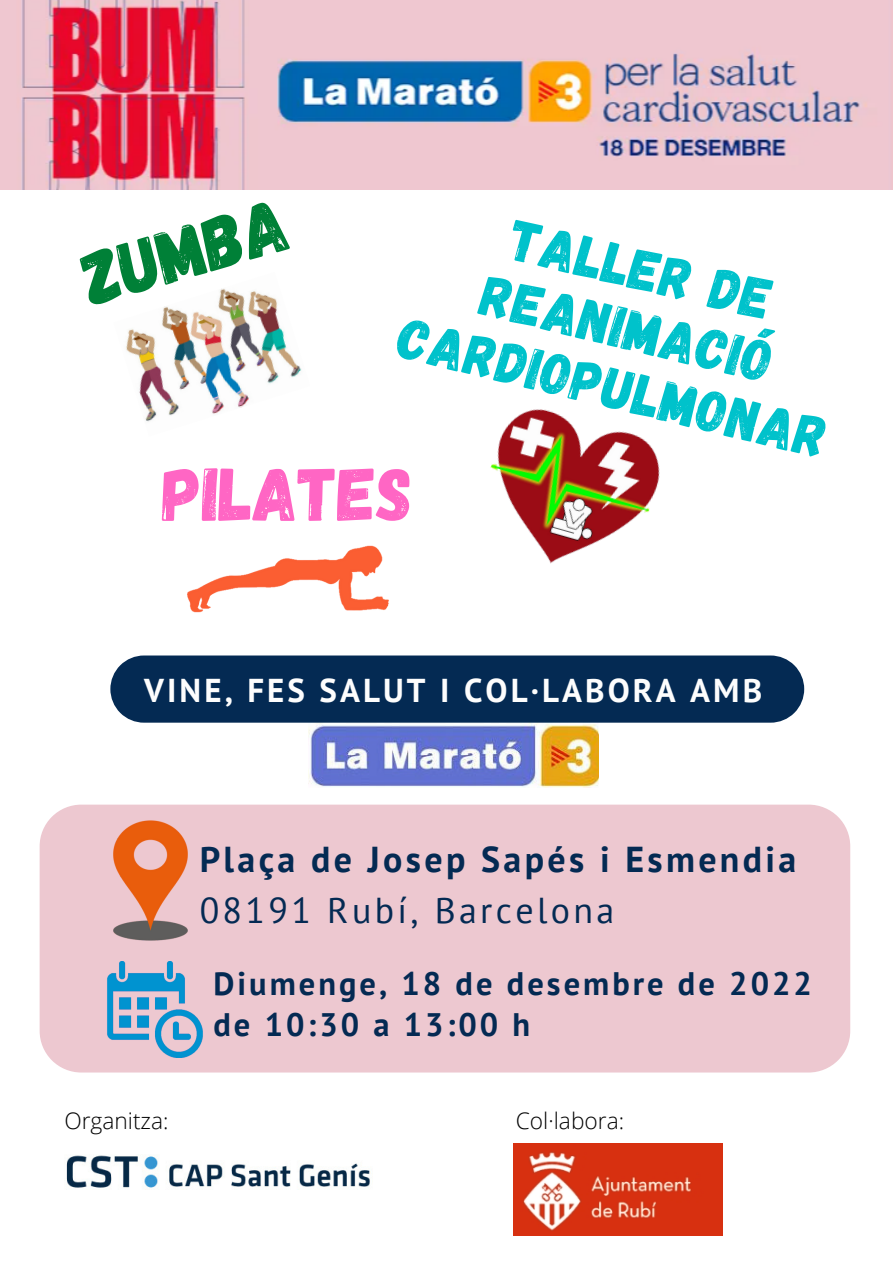
<style>
.page{position:relative;width:893px;height:1263px;background:#fff}
.page>*{position:absolute;margin:0;border:0;box-sizing:border-box;transform-origin:0 0}
.t1{font:75.15px "Gagalin";color:#ff66c4}
.t2{font:75.15px "Gagalin";color:#008037}
.t3{font:58.12px/121.5px "Gagalin";color:#00c2cb;text-align:center}
.t4{font:700 35.92px "PT Sans";letter-spacing:.095em;color:#042a53}
.t5{font:35.92px "PT Sans";letter-spacing:.095em;color:#042a53}
.t6{font:700 33px "PT Sans";letter-spacing:.095em;color:#fdfdfd}
.t7{font:700 32.47px/41px "PT Sans";letter-spacing:.095em;color:#042a53}
.t8{font:300 22.73px "Open Sans";color:#000}
</style>
<div class="page">
<img style="left:187px;top:545px;width:202px;height:68px">
<img style="left:126px;top:288px;width:176px;height:134px">
<img style="left:490px;top:409px;width:170px;height:155px">
<div style="left:40px;top:805px;width:810px;height:267px;background:#edc8d0"></div>
<img style="left:86px;top:815px;width:130px;height:130px">
<img style="left:69px;top:962px;width:172px;height:95px">
<img style="left:309px;top:723px;width:290px;height:64px">
<div style="left:110px;top:655px;width:694px;height:68px;background:#042a53"></div>
<img style="left:66px;top:1155px;width:305px;height:33px">
<img style="left:513px;top:1144px;width:209px;height:91px">
<img style="left:0;top:0;width:892px;height:189px">
<h1 class="t2" style="left:71px;top:233px;width:212px;rotate:-16deg">ZUMBA</h1>
<h2 class="t3" style="left:444px;top:155px;width:441px;rotate:14deg">TALLER DE<br>CARDIOPULMONAR</h2>
<h1 class="t1" style="left:163px;top:445px;width:251px">PILATES</h1>
<h2 class="t3" style="left:498px;top:231px;width:299px;rotate:14deg">REANIMACIÓ</h2>
<p class="t6" style="left:144px;top:668px;width:619px">VINE, FES SALUT I COL·LABORA AMB</p>
<p class="t4" style="left:200px;top:835px;width:598px">Plaça de Josep Sapés i Esmendia</p>
<p class="t5" style="left:200px;top:886px;width:416px">08191 Rubí, Barcelona</p>
<p class="t7" style="left:213px;top:963px;width:600px">Diumenge, 18 de desembre de 2022 de 10:30 a 13:00 h</p>
<p class="t8" style="left:64px;top:1104px;width:106px">Organitza:</p>
<p class="t8" style="left:516px;top:1104px;width:110px">Col·labora:</p>
</div>
